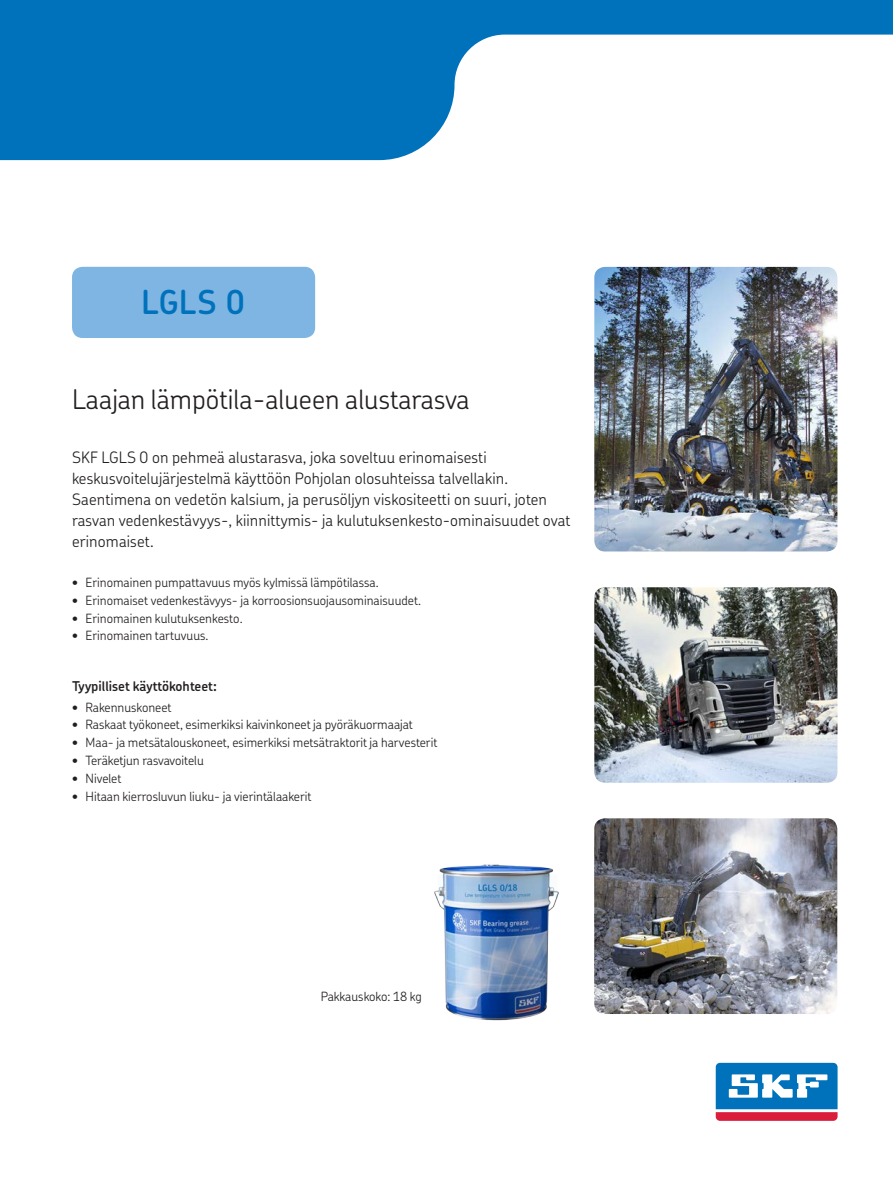
<style>
.page{position:relative;width:893px;height:1192px;background:#fff}
.page>*{position:absolute;margin:0;border:0;box-sizing:border-box;transform-origin:0 0}
.t1{font:600 33px "SKF Chevin OT";color:#0072bc}
.t2{font:300 27px "SKF Chevin OT";color:#231f20}
.t3{font:300 15.75px/21px "SKF Chevin OT";letter-spacing:.01em;color:#231f20}
.t4{font:600 13.5px "SKF Chevin OT";color:#231f20}
.t5{font:300 12.75px "SKF Chevin OT";color:#231f20}
</style>
<div class="page">
<div style="left:712px;top:1059px;width:128px;height:64px;background:linear-gradient(to right,#fff,#fff);border-radius:7px"></div>
<svg style="left:715px;top:1062px;width:122px;height:58px"></svg>
<svg style="left:0;top:0;width:893px;height:160px;fill:#0072bc"></svg>
<div style="left:72px;top:267px;width:243px;height:71px;background:#7eb5e2;border-radius:11px"></div>
<img style="left:594px;top:818px;width:243px;height:195px">
<img style="left:594px;top:587px;width:243px;height:195px">
<img style="left:594px;top:267px;width:243px;height:284px">
<img style="left:434px;top:864px;width:125px;height:157px">
<h1 class="t1" style="left:141px;top:271px;width:105px">LGLS 0</h1>
<h2 class="t2" style="left:72px;top:374px;width:399px">Laajan lämpötila-alueen alustarasva</h2>
<p class="t3" style="left:72px;top:444px;width:500px">SKF LGLS 0 on pehmeä alustarasva, joka soveltuu erinomaisesti keskusvoitelujärjestelmä käyttöön Pohjolan olosuhteissa talvellakin.<br>Saentimena on vedetön kalsium, ja perusöljyn viskositeetti on suuri, joten rasvan vedenkestävyys-, kiinnittymis- ja kulutuksenkesto-ominaisuudet ovat erinomaiset.</p>
<p class="t5" style="left:72px;top:570px;width:308px">• Erinomainen pumpattavuus myös kylmissä lämpötilassa.</p>
<p class="t5" style="left:72px;top:588px;width:350px">• Erinomaiset vedenkestävyys- ja korroosionsuojausominaisuudet.</p>
<p class="t5" style="left:72px;top:606px;width:172px">• Erinomainen kulutuksenkesto.</p>
<p class="t5" style="left:72px;top:624px;width:138px">• Erinomainen tartuvuus.</p>
<p class="t4" style="left:72px;top:673px;width:146px">Tyypilliset käyttökohteet:</p>
<p class="t5" style="left:72px;top:695px;width:101px">• Rakennuskoneet</p>
<p class="t5" style="left:72px;top:713px;width:342px">• Raskaat työkoneet, esimerkiksi kaivinkoneet ja pyöräkuormaajat</p>
<p class="t5" style="left:72px;top:730px;width:367px">• Maa- ja metsätalouskoneet, esimerkiksi metsätraktorit ja harvesterit</p>
<p class="t5" style="left:72px;top:748px;width:133px">• Teräketjun rasvavoitelu</p>
<p class="t5" style="left:72px;top:766px;width:51px">• Nivelet</p>
<p class="t5" style="left:72px;top:784px;width:241px">• Hitaan kierrosluvun liuku- ja vierintälaakerit</p>
<p class="t5" style="left:321px;top:984px;width:102px">Pakkauskoko: 18 kg</p>
</div>
